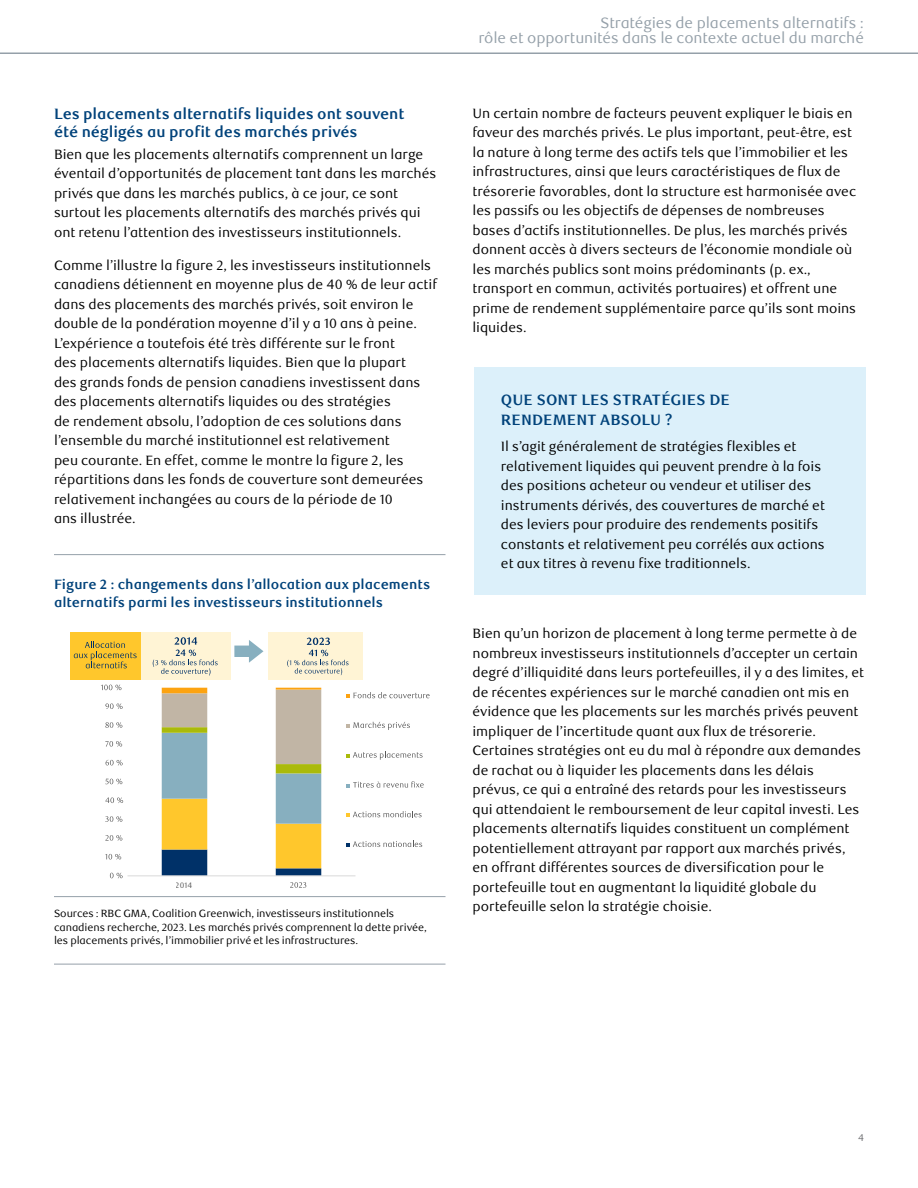
<style>
.page{position:relative;width:918px;height:1188px;background:#fff}
.page>*{position:absolute;margin:0;border:0;box-sizing:border-box;transform-origin:0 0}
.t1{font:15px/15px "RBC Text";letter-spacing:-.005em;color:#95a0a9;text-align:right}
.Inside_Pages_ACC_H4_subhead{font:700 15px/18px "RBC Text";letter-spacing:-.005em;color:#00427a}
.Sidebars_ACC_H2_Sidebar_Title{font:700 15px/19.5px "RBC Text";letter-spacing:.005em;color:#00427a}
.Inside_Pages_ACC_P_Body{font:13.5px/19.5px "RBC Text";color:#000}
.Sidebars_ACC_P_Sidebar_Body{font:13.5px/19.5px "RBC Text";color:#000}
.Charts_Tables_ACC_H3_Chart_Table_Title_K{font:700 13.5px/18px "RBC Text";color:#00427a}
.Charts_Tables_ACC_P_Chart_Footnotes_KL{font:10.5px/13.5px "RBC Text";letter-spacing:-.005em;color:#000}
.t2{font:9.75px "RBC Text";color:#6d6e71}
.t3{font:7.95px "RBC Text";color:#595959}
</style>
<div class="page">
<hr style="left:0;top:52px;width:918px;height:2px;background:#95a0a9">
<hr style="left:54px;top:554px;width:392px;height:1px;background:#95a0a9">
<hr style="left:54px;top:896px;width:392px;height:1px;background:#95a0a9">
<hr style="left:54px;top:964px;width:392px;height:1px;background:#95a0a9">
<svg style="left:162px;top:688px;width:159px;height:188px"></svg>
<hr style="left:128px;top:876px;width:228px;height:1px;background:#d9d9d9">
<svg style="left:110px;top:873px;width:13px;height:5px"></svg>
<svg style="left:105px;top:854px;width:16px;height:6px"></svg>
<svg style="left:105px;top:835px;width:17px;height:6px"></svg>
<svg style="left:105px;top:816px;width:17px;height:6px"></svg>
<svg style="left:105px;top:797px;width:18px;height:6px"></svg>
<svg style="left:105px;top:779px;width:17px;height:5px"></svg>
<svg style="left:106px;top:760px;width:17px;height:5px"></svg>
<svg style="left:105px;top:741px;width:17px;height:6px"></svg>
<svg style="left:105px;top:722px;width:17px;height:6px"></svg>
<svg style="left:105px;top:703px;width:18px;height:6px"></svg>
<svg style="left:101px;top:685px;width:21px;height:5px"></svg>
<svg style="left:290px;top:882px;width:16px;height:6px"></svg>
<svg style="left:347px;top:692px;width:83px;height:6px"></svg>
<svg style="left:347px;top:722px;width:63px;height:8px"></svg>
<svg style="left:347px;top:751px;width:76px;height:9px"></svg>
<svg style="left:347px;top:781px;width:77px;height:7px"></svg>
<svg style="left:347px;top:811px;width:75px;height:6px"></svg>
<svg style="left:347px;top:841px;width:75px;height:6px"></svg>
<div style="left:136px;top:632px;width:95px;height:48px;background:#fff4d5"></div>
<svg style="left:153px;top:637px;width:65px;height:39px"></svg>
<div style="left:269px;top:632px;width:94px;height:48px;background:#fff4d5"></div>
<svg style="left:287px;top:638px;width:62px;height:37px"></svg>
<div style="left:70px;top:632px;width:70px;height:48px;background:#ffc72c"></div>
<svg style="left:234px;top:640px;width:29px;height:23px"></svg>
<svg style="left:74px;top:641px;width:63px;height:27px"></svg>
<div style="left:474px;top:367px;width:391px;height:228px;background:#dcf0fa"></div>
<h4 class="Inside_Pages_ACC_H4_subhead" style="left:54px;top:105px;width:352px">Les placements alternatifs liquides ont souvent été négligés au profit des marchés privés</h4>
<p class="Inside_Pages_ACC_P_Body" style="left:54px;top:145px;width:384px">Bien que les placements alternatifs comprennent un large éventail d’opportunités de placement tant dans les marchés privés que dans les marchés publics, à ce jour, ce sont surtout les placements alternatifs des marchés privés qui ont retenu l’attention des investisseurs institutionnels.</p>
<p class="Inside_Pages_ACC_P_Body" style="left:54px;top:256px;width:385px">Comme l’illustre la figure 2, les investisseurs institutionnels canadiens détiennent en moyenne plus de 40 % de leur actif dans des placements des marchés privés, soit environ le double de la pondération moyenne d’il y a 10 ans à peine.<br>L’expérience a toutefois été très différente sur le front<br>des placements alternatifs liquides. Bien que la plupart<br>des grands fonds de pension canadiens investissent dans des placements alternatifs liquides ou des stratégies<br>de rendement absolu, l’adoption de ces solutions dans l’ensemble du marché institutionnel est relativement<br>peu courante. En effet, comme le montre la figure 2, les répartitions dans les fonds de couverture sont demeurées relativement inchangées au cours de la période de 10<br>ans illustrée.</p>
<h3 class="Charts_Tables_ACC_H3_Chart_Table_Title_K" style="left:54px;top:575px;width:378px">Figure 2 : changements dans l’allocation aux placements alternatifs parmi les investisseurs institutionnels</h3>
<p class="t3" style="left:176px;top:880px;width:18px">2014</p>
<p class="Charts_Tables_ACC_P_Chart_Footnotes_KL" style="left:54px;top:907px;width:374px">Sources : RBC GMA, Coalition Greenwich, investisseurs institutionnels canadiens recherche, 2023. Les marchés privés comprennent la dette privée, les placements privés, l’immobilier privé et les infrastructures.</p>
<p class="t1" style="left:478px;top:15px;width:387px">Stratégies de placements alternatifs :<br>rôle et opportunités dans le contexte actuel du marché</p>
<p class="Inside_Pages_ACC_P_Body" style="left:472px;top:104px;width:385px">Un certain nombre de facteurs peuvent expliquer le biais en faveur des marchés privés. Le plus important, peut-être, est la nature à long terme des actifs tels que l’immobilier et les infrastructures, ainsi que leurs caractéristiques de flux de trésorerie favorables, dont la structure est harmonisée avec les passifs ou les objectifs de dépenses de nombreuses bases d’actifs institutionnelles. De plus, les marchés privés donnent accès à divers secteurs de l’économie mondiale où les marchés publics sont moins prédominants (p. ex., transport en commun, activités portuaires) et offrent une prime de rendement supplémentaire parce qu’ils sont moins liquides.</p>
<h2 class="Sidebars_ACC_H2_Sidebar_Title" style="left:501px;top:391px;width:231px">QUE SONT LES STRATÉGIES DE<br>RENDEMENT ABSOLU ?</h2>
<p class="Sidebars_ACC_P_Sidebar_Body" style="left:501px;top:437px;width:326px">Il s’agit généralement de stratégies flexibles et relativement liquides qui peuvent prendre à la fois des positions acheteur ou vendeur et utiliser des instruments dérivés, des couvertures de marché et des leviers pour produire des rendements positifs constants et relativement peu corrélés aux actions et aux titres à revenu fixe traditionnels.</p>
<p class="Inside_Pages_ACC_P_Body" style="left:472px;top:624px;width:393px">Bien qu’un horizon de placement à long terme permette à de nombreux investisseurs institutionnels d’accepter un certain degré d’illiquidité dans leurs portefeuilles, il y a des limites, et de récentes expériences sur le marché canadien ont mis en évidence que les placements sur les marchés privés peuvent impliquer de l’incertitude quant aux flux de trésorerie.<br>Certaines stratégies ont eu du mal à répondre aux demandes de rachat ou à liquider les placements dans les délais prévus, ce qui a entraîné des retards pour les investisseurs qui attendaient le remboursement de leur capital investi. Les placements alternatifs liquides constituent un complément potentiellement attrayant par rapport aux marchés privés, en offrant différentes sources de diversification pour le portefeuille tout en augmentant la liquidité globale du portefeuille selon la stratégie choisie.</p>
<p class="t2" style="left:858px;top:1132px;width:7px">4</p>
</div>
